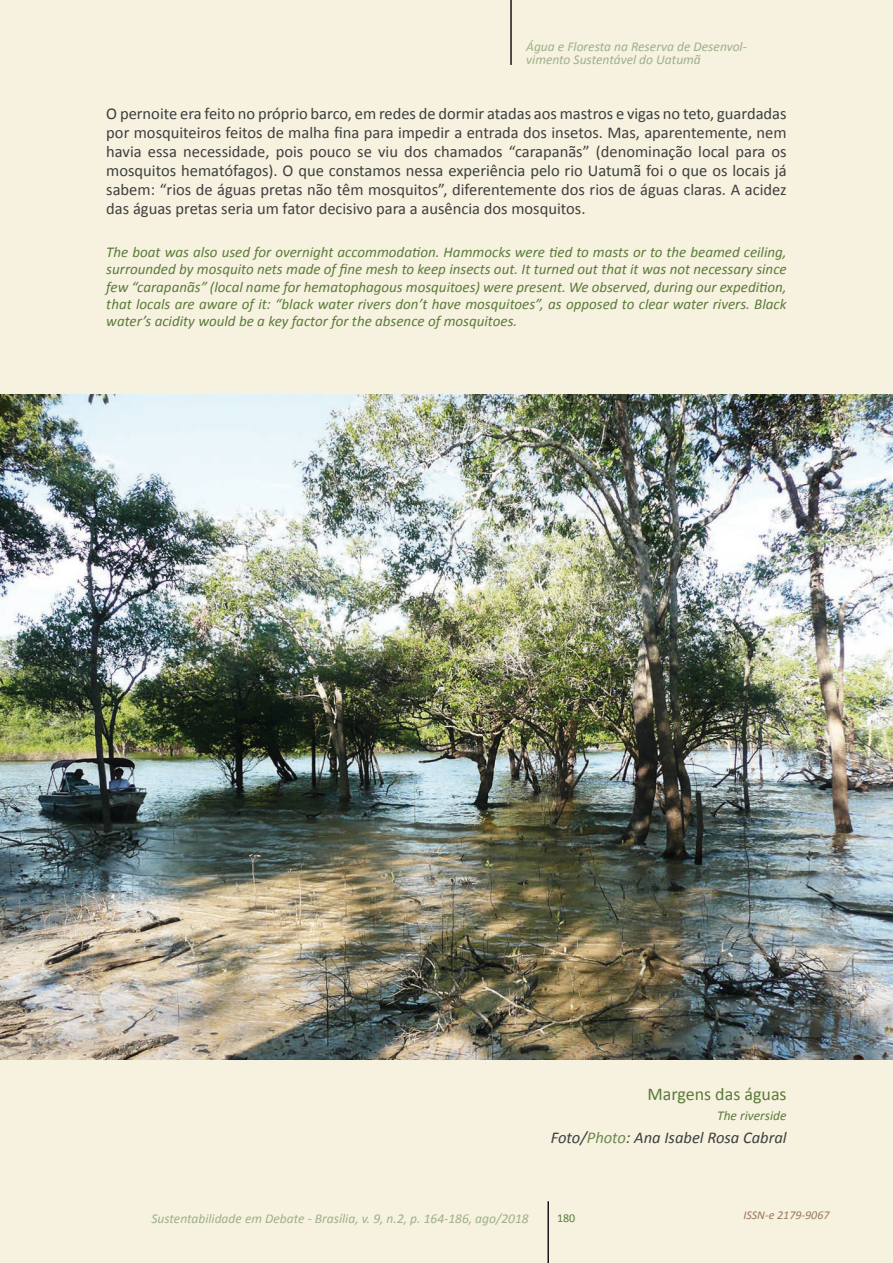
<style>
.page{position:relative;width:893px;height:1263px;background:#f6f2df}
.page>*{position:absolute;margin:0;border:0;box-sizing:border-box;transform-origin:0 0}
.t1{font:18px "Calibri";color:#5b7b3a}
.t2{font:16.5px/18.9px "Calibri";color:#3e3e40;text-align:justify}
.t3{font:italic 16.5px "Calibri";color:#3e3e40}
.t4{font:italic 15px/17.2px "Calibri";color:#5b7b3a;text-align:justify}
.t5{font:italic 13.5px/13.5px "Calibri";color:#9db089}
.t6{font:italic 13.5px "Calibri";color:#5b7b3a}
.t7{font:italic 12px "Calibri";color:#9b785d}
.t8{font:12px "Calibri";color:#5b7b3a}
.s1{color:#6c894e}
</style>
<div class="page">
<hr style="left:510px;top:0;width:2px;height:65px;background:#1a171c">
<hr style="left:547px;top:1201px;width:2px;height:62px;background:#1a171c">
<img style="left:0;top:394px;width:893px;height:666px">
<p class="t5" style="left:526px;top:39px;width:222px">Água e Floresta na Reserva de Desenvol&shy;vimento Sustentável do Uatumã</p>
<p class="t2" style="left:106px;top:104px;width:682px">O pernoite era feito no próprio barco, em redes de dormir atadas aos mastros e vigas no teto, guardadas por mosquiteiros feitos de malha fina para impedir a entrada dos insetos. Mas, aparentemente, nem havia essa necessidade, pois pouco se viu dos chamados “carapanãs” (denominação local para os mosquitos hematófagos). O que constamos nessa experiência pelo rio Uatumã foi o que os locais já sabem: “rios de águas pretas não têm mosquitos”, diferentemente dos rios de águas claras. A acidez das águas pretas seria um fator decisivo para a ausência dos mosquitos.</p>
<p class="t4" style="left:106px;top:243px;width:682px">The boat was also used for overnight accommodation. Hammocks were tied to masts or to the beamed ceiling, surrounded by mosquito nets made of fine mesh to keep insects out. It turned out that it was not necessary since few “carapanãs” (local name for hematophagous mosquitoes) were present. We observed, during our expedition, that locals are aware of it: “black water rivers don’t have mosquitoes”, as opposed to clear water rivers. Black water’s acidity would be a key factor for the absence of mosquitoes.</p>
<p class="t1" style="left:647px;top:1083px;width:141px">Margens das águas</p>
<p class="t6" style="left:717px;top:1106px;width:71px">The riverside</p>
<p class="t3" style="left:551px;top:1126px;width:237px">Foto/<span class="s1">Photo</span>: Ana Isabel Rosa Cabral</p>
<p class="t5" style="left:151px;top:1212px;width:379px">Sustentabilidade em Debate - Brasília, v. 9, n.2, p. 164-186, ago/2018</p>
<p class="t7" style="left:743px;top:1207px;width:88px">ISSN-e 2179-9067</p>
<p class="t8" style="left:557px;top:1210px;width:20px">180</p>
</div>
